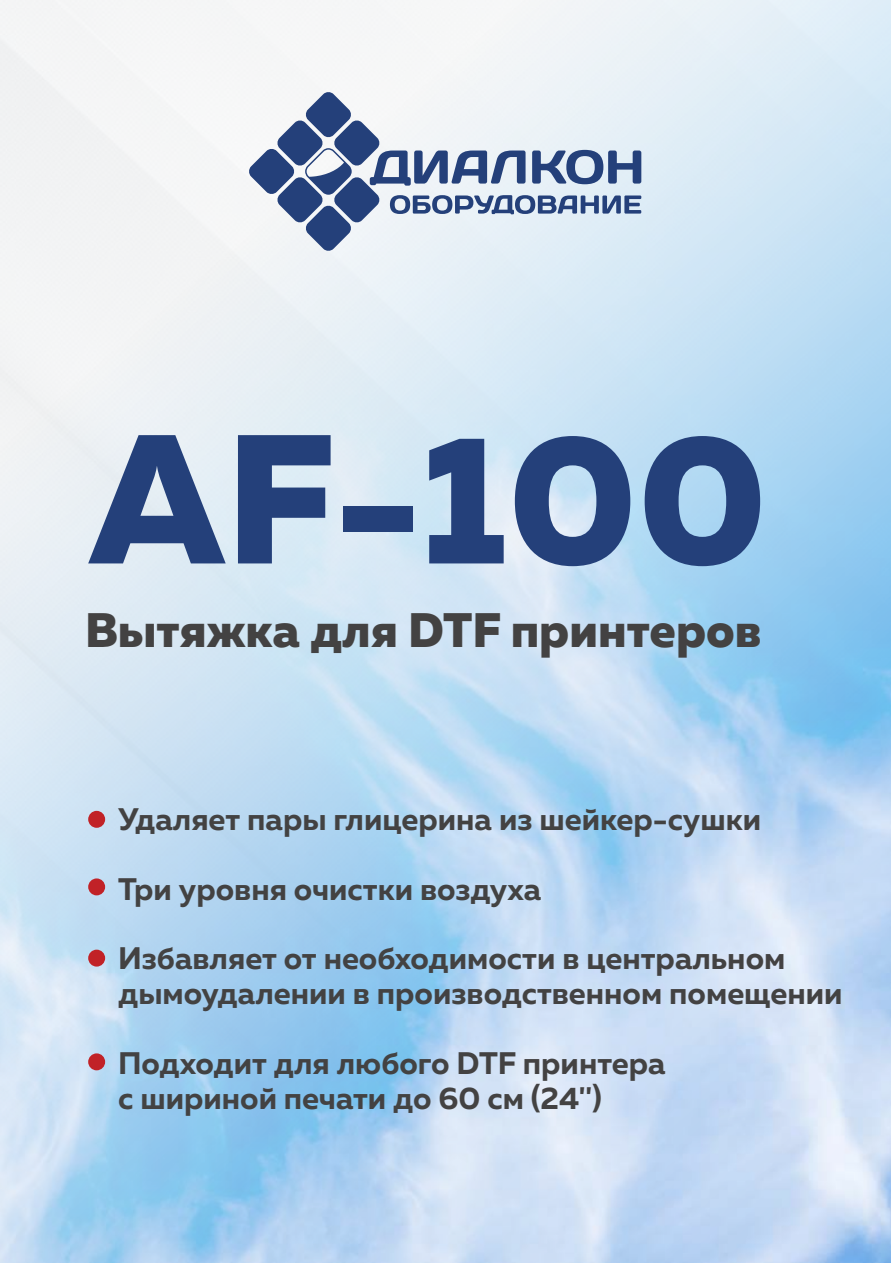
<style>
.page{position:relative;width:891px;height:1263px;background:#fff}
.page>*{position:absolute;margin:0;border:0;box-sizing:border-box;transform-origin:0 0}
.t1{font:800 183.3px "Muller";color:#24407a}
.t2{font:800 48.3px "Muller";color:#434242}
.t3{font:700 31.05px/34.8px "Muller";color:#434242}
</style>
<div class="page">
<img style="left:0;top:0;width:891px;height:1263px">
<svg style="left:248px;top:91px;width:393px;height:160px"></svg>
<div style="left:88px;top:811px;width:17px;height:17px;background:#c12227;border-radius:50%"></div>
<div style="left:88px;top:878px;width:17px;height:17px;background:#c12227;border-radius:50%"></div>
<div style="left:88px;top:950px;width:17px;height:16px;background:#c12227;border-radius:50%"></div>
<div style="left:88px;top:1053px;width:17px;height:17px;background:#c12227;border-radius:50%"></div>
<h1 class="t1" style="left:88px;top:420px;width:681px">AF-100</h1>
<h2 class="t2" style="left:85px;top:609px;width:678px">Вытяжка для DTF принтеров</h2>
<p class="t3" style="left:118px;top:804px;width:644px">Удаляет пары глицерина из шейкер-сушки</p>
<p class="t3" style="left:118px;top:873px;width:425px">Три уровня очистки воздуха</p>
<p class="t3" style="left:118px;top:943px;width:726px">Избавляет от необходимости в центральном дымоудалении в производственном помещении</p>
<p class="t3" style="left:118px;top:1048px;width:549px">Подходит для любого DTF принтера с шириной печати до 60 см (24'')</p>
</div>
